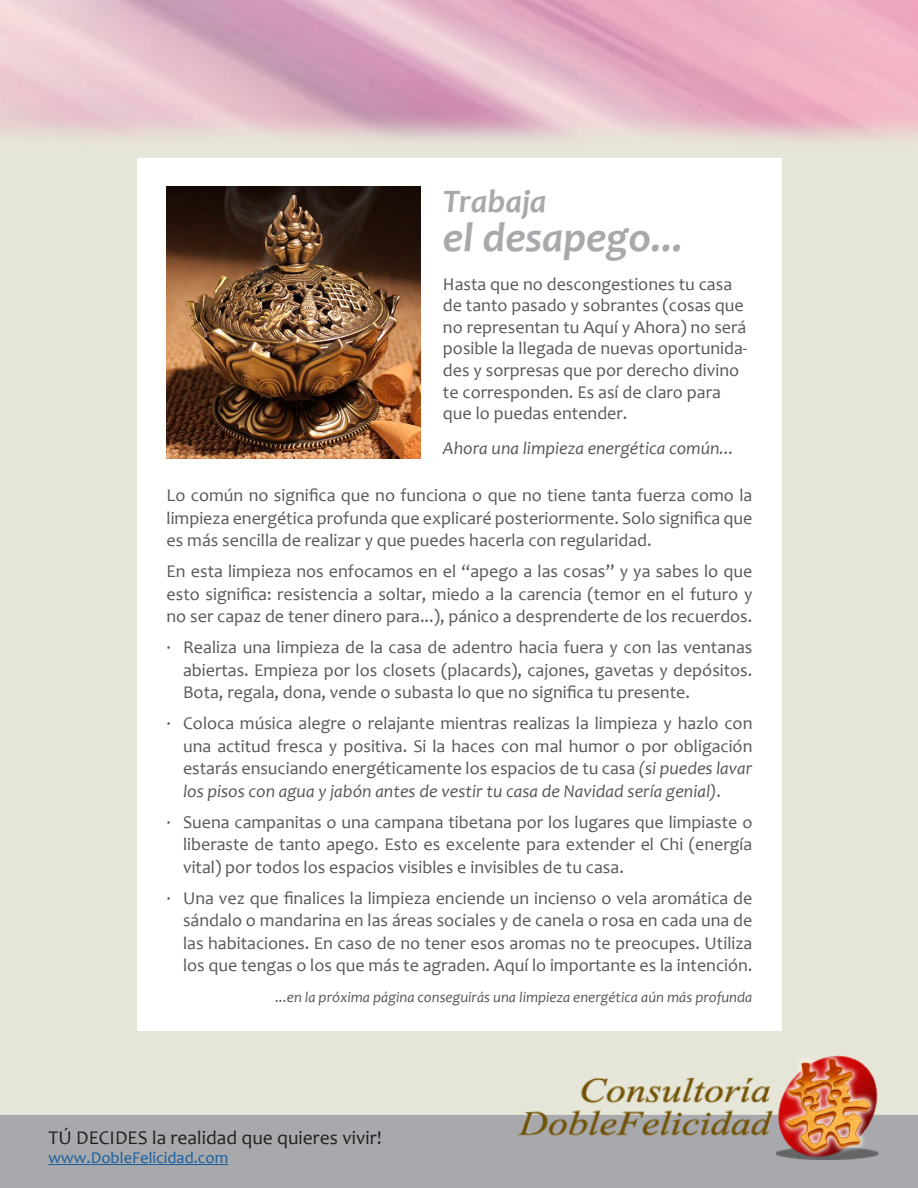
<style>
.page{position:relative;width:918px;height:1188px;background:#fff}
.page>*{position:absolute;margin:0;border:0;box-sizing:border-box;transform-origin:0 0}
.t1{font:italic 700 42px "Candara";color:#a8a9ad}
.t2{font:italic 700 33px "Candara";color:#a8a9ad}
.t3{font:19.5px "Candara";letter-spacing:.005em;color:#231f20}
.t4{font:18px/22.5px "Candara";color:#57585a;text-align:justify}
.t5{font:italic 18px "Candara";color:#57585a}
.t6{font:16.5px "Candara";color:#175d9e}
.t7{font:italic 15px "Candara";color:#57585a}
.s1{font-style:italic}
</style>
<div class="page">
<div style="left:0;top:1px;width:918px;height:1187px;background:linear-gradient(to right,#e6e6d8,#e6e6d8)"></div>
<div style="left:137px;top:158px;width:644px;height:873px;background:#fff"></div>
<div style="left:0;top:1115px;width:918px;height:73px;background:#a8a9ad"></div>
<hr style="left:48px;top:1164px;width:180px;height:1px;background:#175d9e">
<img style="left:515px;top:1055px;width:369px;height:105px">
<img style="left:0;top:0;width:918px;height:229px">
<img style="left:167px;top:186px;width:254px;height:272px">
<p class="t2" style="left:443px;top:181px;width:105px">Trabaja</p>
<p class="t1" style="left:443px;top:211px;width:241px">el desapego...</p>
<p class="t4" style="left:443px;top:273px;width:306px;line-height:21.6px;text-align:left">Hasta que no descongestiones tu casa de tanto pasado y sobrantes (cosas que no representan tu Aquí y Ahora) no será posible la llegada de nuevas oportunida&shy;des y sorpresas que por derecho divino te corresponden. Es así de claro para que lo puedas entender.</p>
<p class="t5" style="left:443px;top:436px;width:292px">Ahora una limpieza energética común...</p>
<p class="t4" style="left:167px;top:484px;width:587px">Lo común no significa que no funciona o que no tiene tanta fuerza como la limpieza energética profunda que explicaré posteriormente. Solo significa que es más sencilla de realizar y que puedes hacerla con regularidad.</p>
<p class="t4" style="left:167px;top:560px;width:587px">En esta limpieza nos enfocamos en el “apego a las cosas” y ya sabes lo que esto significa: resistencia a soltar, miedo a la carencia (temor en el futuro y no ser capaz de tener dinero para...), pánico a desprenderte de los recuerdos.</p>
<p class="t4" style="left:183px;top:636px;width:571px;text-indent:-16px">· Realiza una limpieza de la casa de adentro hacia fuera y con las ventanas abiertas. Empieza por los closets (placards), cajones, gavetas y depósitos.<br>Bota, regala, dona, vende o subasta lo que no significa tu presente.</p>
<p class="t4" style="left:183px;top:712px;width:571px;text-indent:-16px">· Coloca música alegre o relajante mientras realizas la limpieza y hazlo con una actitud fresca y positiva. Si la haces con mal humor o por obligación estarás ensuciando energéticamente los espacios de tu casa <span class="s1">(si puedes lavar los pisos con agua y jabón antes de vestir tu casa de Navidad sería genial)</span>.</p>
<p class="t4" style="left:183px;top:810px;width:571px;text-indent:-16px">· Suena campanitas o una campana tibetana por los lugares que limpiaste o liberaste de tanto apego. Esto es excelente para extender el Chi (energía vital) por todos los espacios visibles e invisibles de tu casa.</p>
<p class="t4" style="left:183px;top:886px;width:571px;text-indent:-16px">· Una vez que finalices la limpieza enciende un incienso o vela aromática de sándalo o mandarina en las áreas sociales y de canela o rosa en cada una de las habitaciones. En caso de no tener esos aromas no te preocupes. Utiliza los que tengas o los que más te agraden. Aquí lo importante es la intención.</p>
<p class="t7" style="left:276px;top:988px;width:478px">...en la próxima página conseguirás una limpieza energética aún más profunda</p>
<p class="t3" style="left:48px;top:1125px;width:335px">TÚ DECIDES la realidad que quieres vivir!</p>
<p class="t6" style="left:48px;top:1148px;width:181px">www.DobleFelicidad.com</p>
</div>
